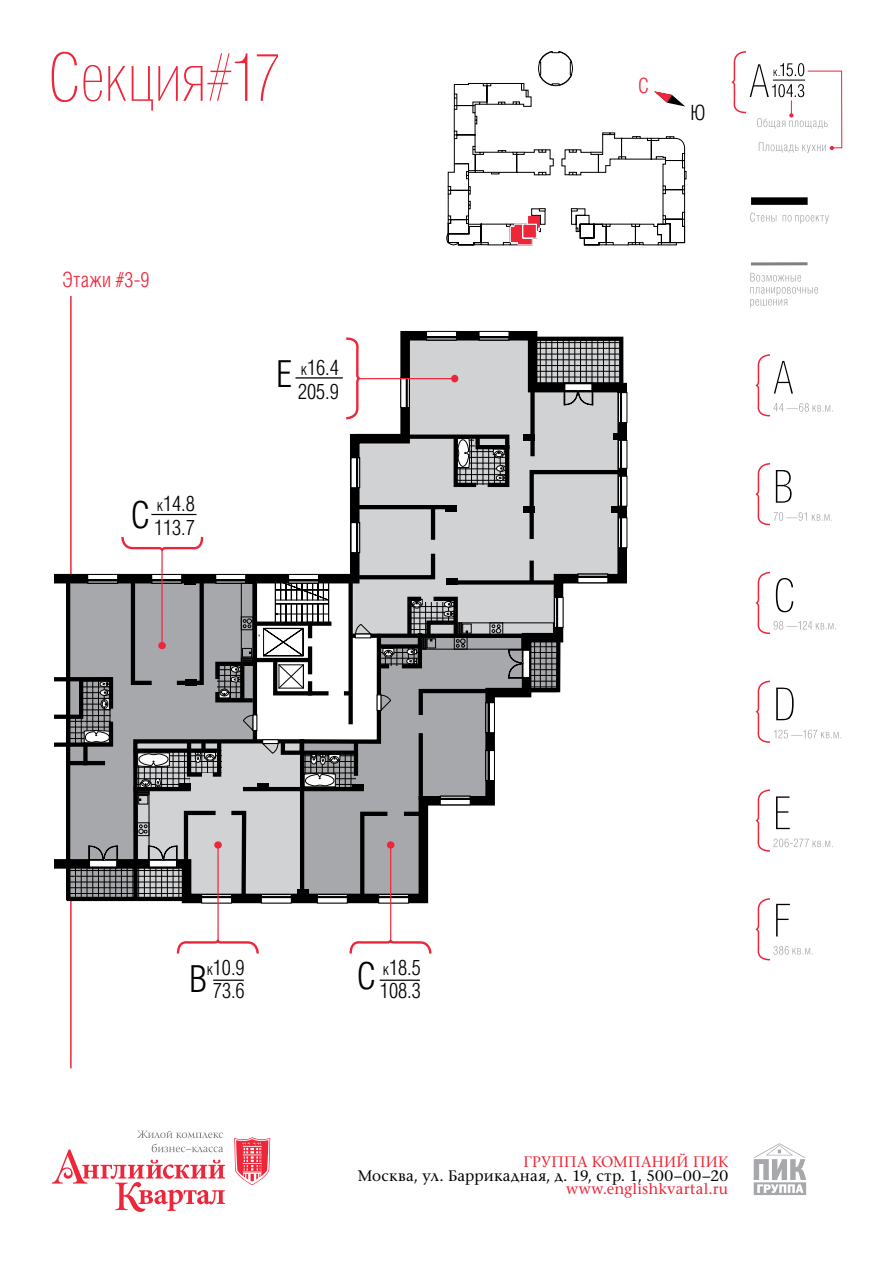
<style>
.page{position:relative;width:893px;height:1263px;background:#fff}
.page>*{position:absolute;margin:0;border:0;box-sizing:border-box;transform-origin:0 0}
.t1{font:66px "Helios Cond Thin C";letter-spacing:.005em;color:#ed263a}
.t2{font:37.2px "Helios Cond Light C";color:#000}
.t3{font:21.3px "Helios Cond Light C";color:#000}
.t4{font:21px "Helios Cond Light C";letter-spacing:.02em;color:#ed263a}
.t5{font:21px "Helios Cond Light C";color:#000}
.t6{font:14.7px "Sonet Serif C";letter-spacing:.02em;color:#000}
.t7{font:14.7px "Sonet Serif C";letter-spacing:.015em;color:#ed263a}
.s1{font-size:16.65px}
</style>
<div class="page">
<svg style="left:731px;top:51px;width:111px;height:102px"></svg>
<hr style="left:773px;top:80px;width:32px;height:1px;background:#000">
<svg style="left:750px;top:213px;width:79px;height:11px"></svg>
<svg style="left:750px;top:273px;width:68px;height:35px"></svg>
<div style="left:751px;top:197px;width:57px;height:8px;background:#000"></div>
<svg style="left:751px;top:262px;width:57px;height:4px"></svg>
<svg style="left:755px;top:354px;width:78px;height:63px"></svg>
<svg style="left:755px;top:463px;width:77px;height:63px"></svg>
<svg style="left:755px;top:571px;width:81px;height:64px"></svg>
<svg style="left:755px;top:680px;width:86px;height:63px"></svg>
<svg style="left:755px;top:789px;width:78px;height:63px"></svg>
<svg style="left:755px;top:898px;width:58px;height:63px"></svg>
<svg style="left:234px;top:1137px;width:37px;height:49px"></svg>
<svg style="left:52px;top:1130px;width:173px;height:82px"></svg>
<svg style="left:753px;top:1143px;width:53px;height:52px"></svg>
<hr style="left:70px;top:296px;width:2px;height:772px;background:#ed263a">
<svg style="left:70px;top:326px;width:558px;height:582px"></svg>
<svg style="left:481px;top:333px;width:26px;height:4px"></svg>
<div style="left:479px;top:331px;width:30px;height:9px;border:1px solid #000"></div>
<div style="left:479px;top:337px;width:30px;height:3px;border:1px solid #000"></div>
<svg style="left:428px;top:333px;width:27px;height:4px"></svg>
<div style="left:426px;top:331px;width:31px;height:9px;border:1px solid #000"></div>
<div style="left:426px;top:337px;width:31px;height:3px;border:1px solid #000"></div>
<svg style="left:558px;top:599px;width:3px;height:27px"></svg>
<div style="left:554px;top:597px;width:4px;height:31px;border:1px solid #000"></div>
<div style="left:554px;top:597px;width:3px;height:31px;border:1px solid #000"></div>
<svg style="left:580px;top:577px;width:26px;height:4px"></svg>
<div style="left:578px;top:574px;width:30px;height:9px;border:1px solid #000"></div>
<div style="left:578px;top:574px;width:30px;height:3px;border:1px solid #000"></div>
<div style="left:618px;top:518px;width:9px;height:30px;background:#fff"></div>
<div style="left:618px;top:517px;width:4px;height:31px;border:1px solid #000"></div>
<div style="left:618px;top:517px;width:3px;height:31px;border:1px solid #000"></div>
<div style="left:618px;top:440px;width:9px;height:28px;background:#fff"></div>
<div style="left:618px;top:440px;width:4px;height:29px;border:1px solid #000"></div>
<div style="left:618px;top:440px;width:3px;height:29px;border:1px solid #000"></div>
<div style="left:618px;top:476px;width:9px;height:30px;background:#fff"></div>
<div style="left:618px;top:476px;width:4px;height:30px;border:1px solid #000"></div>
<div style="left:618px;top:476px;width:3px;height:30px;border:1px solid #000"></div>
<div style="left:618px;top:393px;width:9px;height:29px;background:#fff"></div>
<div style="left:618px;top:392px;width:4px;height:31px;border:1px solid #000"></div>
<div style="left:618px;top:392px;width:3px;height:31px;border:1px solid #000"></div>
<div style="left:351px;top:523px;width:9px;height:29px;background:#fff"></div>
<div style="left:351px;top:522px;width:9px;height:31px;border:1px solid #000"></div>
<div style="left:356px;top:522px;width:4px;height:31px;border:1px solid #000"></div>
<div style="left:357px;top:522px;width:3px;height:31px;border:1px solid #000"></div>
<div style="left:351px;top:458px;width:9px;height:30px;background:#fff"></div>
<div style="left:356px;top:457px;width:4px;height:31px;border:1px solid #000"></div>
<div style="left:357px;top:457px;width:3px;height:31px;border:1px solid #000"></div>
<svg style="left:402px;top:379px;width:4px;height:27px"></svg>
<div style="left:400px;top:377px;width:10px;height:31px;border:1px solid #000"></div>
<div style="left:406px;top:377px;width:4px;height:31px;border:1px solid #000"></div>
<div style="left:407px;top:377px;width:3px;height:31px;border:1px solid #000"></div>
<svg style="left:530px;top:334px;width:95px;height:71px;background:#777879"></svg>
<svg style="left:508px;top:636px;width:55px;height:58px;background:#606061"></svg>
<div style="left:422px;top:637px;width:100px;height:12px;border:1px solid #000"></div>
<div style="left:458px;top:622px;width:96px;height:13px;border:1px solid #000"></div>
<div style="left:490px;top:622px;width:13px;height:13px;border:1px solid #000"></div>
<hr style="left:213px;top:979px;width:31px;height:2px;background:#000">
<hr style="left:380px;top:979px;width:40px;height:2px;background:#000">
<hr style="left:151px;top:514px;width:45px;height:1px;background:#000">
<hr style="left:296px;top:377px;width:47px;height:2px;background:#000">
<svg style="left:54px;top:535px;width:447px;height:368px"></svg>
<hr style="left:359px;top:378px;width:96px;height:1px;background:#ed263a">
<div style="left:451px;top:375px;width:7px;height:7px;background:#ed263a;border-radius:50%"></div>
<svg style="left:344px;top:336px;width:19px;height:85px"></svg>
<hr style="left:217px;top:845px;width:2px;height:96px;background:#ed263a">
<div style="left:214px;top:841px;width:8px;height:8px;background:#ed263a;border-radius:50%"></div>
<svg style="left:176px;top:937px;width:83px;height:17px"></svg>
<hr style="left:390px;top:845px;width:1px;height:96px;background:#ed263a">
<div style="left:387px;top:841px;width:7px;height:8px;background:#ed263a;border-radius:50%"></div>
<svg style="left:349px;top:937px;width:83px;height:17px"></svg>
<svg style="left:446px;top:51px;width:240px;height:195px"></svg>
<h1 class="t1" style="left:48px;top:41px;width:234px">Секция#17</h1>
<h3 class="t4" style="left:62px;top:267px;width:89px">Этажи #3-9</h3>
<h3 class="t3" style="left:157px;top:492px;width:40px"><span class="s1">к</span>14.8</h3>
<h2 class="t2" style="left:131px;top:495px;width:21px">С</h2>
<h3 class="t3" style="left:154px;top:516px;width:42px">113.7</h3>
<h3 class="t3" style="left:301px;top:355px;width:40px"><span class="s1">к</span>16.4</h3>
<h2 class="t2" style="left:276px;top:353px;width:18px">E</h2>
<h3 class="t3" style="left:298px;top:379px;width:42px">205.9</h3>
<h2 class="t2" style="left:189px;top:958px;width:20px">B</h2>
<h3 class="t3" style="left:383px;top:955px;width:40px"><span class="s1">к</span>18.5</h3>
<h3 class="t3" style="left:207px;top:955px;width:40px"><span class="s1">к</span>10.9</h3>
<h2 class="t2" style="left:357px;top:955px;width:21px">С</h2>
<h3 class="t3" style="left:213px;top:979px;width:33px">73.6</h3>
<h3 class="t3" style="left:380px;top:979px;width:42px">108.3</h3>
<h3 class="t4" style="left:638px;top:74px;width:12px">С</h3>
<h3 class="t5" style="left:690px;top:101px;width:17px">Ю</h3>
<p class="t7" style="left:523px;top:1153px;width:206px">ГРУППА КОМПАНИЙ ПИК</p>
<p class="t6" style="left:358px;top:1166px;width:372px">Москва, ул. Баррикадная, д. 19, стр. 1, 500-00-20</p>
<p class="t7" style="left:566px;top:1180px;width:163px">www.englishkvartal.ru</p>
</div>
